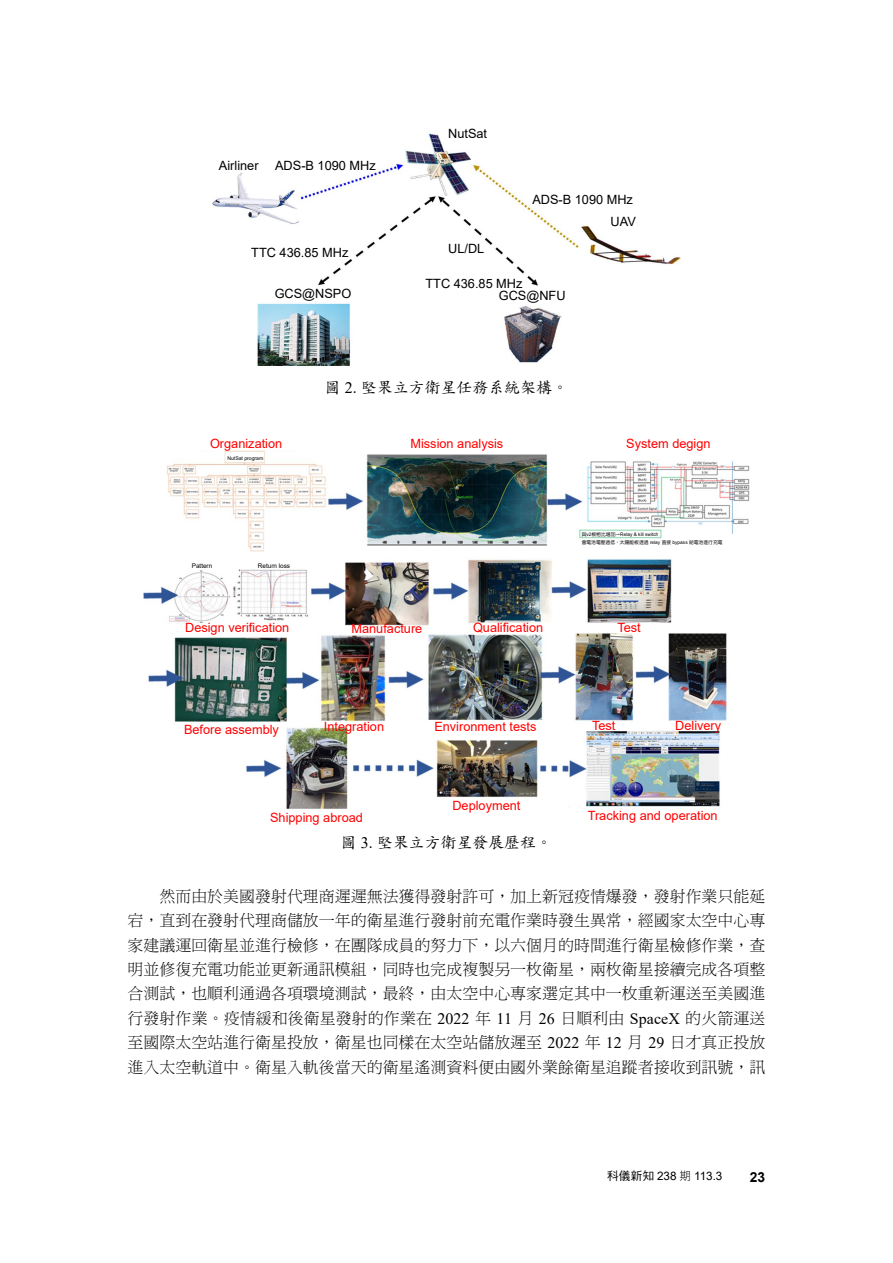
<style>
.page{position:relative;width:893px;height:1263px;background:#fff}
.page>*{position:absolute;margin:0;border:0;box-sizing:border-box;transform-origin:0 0}
.t1{font:15.9px/24.5px "DF Ming Std W3";color:#000;text-align:justify}
.t2{font:15.9px "DF Kai Shu Std W5";color:#000}
.t3{font:700 13.8px "Arial";color:#000}
.t4{font:12.75px "Arial";color:#f00}
.t5{font:12.75px "Arial";color:#000}
.t6{font:11.7px "Arial";color:#000}
.t7{font:6.45px "Arial";color:#000}
.t8{font:5.1px "Arial";color:#000}
.t9{font:4.8px "DF Yuan Std W5";color:#000}
.t10{font:4.8px "Arial";color:#000}
.s1{font-family:"Times New Roman"}
.s2{font-family:"DF Yuan Std W5"}
.s3{font-family:"Arial"}
.s4{font-family:"DF Hei Std W5"}
.s5{font-family:"DF Hei Std W3"}
</style>
<div class="page">
<img style="left:213px;top:133px;width:467px;height:233px">
<img style="left:144px;top:450px;width:605px;height:360px">
<p class="t5" style="left:219px;top:156px;width:41px">Airliner</p>
<p class="t5" style="left:275px;top:156px;width:102px">ADS-B 1090 MHz</p>
<p class="t5" style="left:251px;top:244px;width:99px">TTC 436.85 MHz</p>
<p class="t5" style="left:275px;top:285px;width:78px">GCS@NSPO</p>
<p class="t5" style="left:448px;top:125px;width:40px">NutSat</p>
<p class="t5" style="left:448px;top:240px;width:38px">UL/DL</p>
<p class="t5" style="left:532px;top:190px;width:102px">ADS-B 1090 MHz</p>
<p class="t5" style="left:611px;top:212px;width:27px">UAV</p>
<p class="t5" style="left:425px;top:274px;width:99px">TTC 436.85 MHz</p>
<p class="t5" style="left:499px;top:286px;width:68px">GCS@NFU</p>
<p class="t4" style="left:210px;top:434px;width:74px">Organization</p>
<p class="t8" style="left:227px;top:454px;width:38px">NutSat program</p>
<p class="t7" style="left:192px;top:561px;width:22px">Pattern</p>
<p class="t7" style="left:258px;top:561px;width:34px">Return loss</p>
<p class="t4" style="left:185px;top:618px;width:106px">Design verification</p>
<p class="t4" style="left:184px;top:721px;width:96px">Before assembly</p>
<p class="t2" style="left:325px;top:379px;width:245px">圖 <span class="s1">2.</span> 堅果立方衛星任務系統架構。</p>
<p class="t4" style="left:410px;top:434px;width:94px">Mission analysis</p>
<p class="t4" style="left:626px;top:434px;width:86px">System degign</p>
<p class="t10" style="left:582px;top:531px;width:78px"><span class="s2">與</span>v2<span class="s2">板相比增加→</span>Relay &amp; kill switch</p>
<p class="t9" style="left:582px;top:539px;width:142px">當電池電壓過低，太陽能板透過 <span class="s3">relay</span> 直接 <span class="s3">bypass</span> 給電池進行充電</p>
<p class="t4" style="left:351px;top:620px;width:72px">Manufacture</p>
<p class="t4" style="left:473px;top:618px;width:72px">Qualification</p>
<p class="t4" style="left:617px;top:619px;width:25px">Test</p>
<p class="t4" style="left:324px;top:718px;width:62px">Integration</p>
<p class="t4" style="left:434px;top:718px;width:104px">Environment tests</p>
<p class="t4" style="left:592px;top:716px;width:25px">Test</p>
<p class="t4" style="left:675px;top:716px;width:48px">Delivery</p>
<p class="t4" style="left:270px;top:809px;width:94px">Shipping abroad</p>
<p class="t4" style="left:452px;top:797px;width:70px">Deployment</p>
<p class="t4" style="left:588px;top:806px;width:131px">Tracking and operation</p>
<p class="t2" style="left:341px;top:834px;width:213px">圖 <span class="s1">3.</span> 堅果立方衛星發展歷程。</p>
<p class="t1" style="left:128px;top:883px;width:639px;text-indent:32px">然而由於美國發射代理商遲遲無法獲得發射許可，加上新冠疫情爆發，發射作業只能延宕，直到在發射代理商儲放一年的衛星進行發射前充電作業時發生異常，經國家太空中心專家建議運回衛星並進行檢修，在團隊成員的努力下，以六個月的時間進行衛星檢修作業，查明並修復充電功能並更新通訊模組，同時也完成複製另一枚衛星，兩枚衛星接續完成各項整合測試，也順利通過各項環境測試，最終，由太空中心專家選定其中一枚重新運送至美國進行發射作業。疫情緩和後衛星發射的作業在 <span class="s1">2022</span> 年 <span class="s1">11</span> 月 <span class="s1">26</span> 日順利由 <span class="s1">SpaceX</span> 的火箭運送至國際太空站進行衛星投放，衛星也同樣在太空站儲放遲至 <span class="s1">2022</span> 年 <span class="s1">12</span> 月 <span class="s1">29</span> 日才真正投放進入太空軌道中。衛星入軌後當天的衛星遙測資料便由國外業餘衛星追蹤者接收到訊號，訊</p>
<p class="t6" style="left:607px;top:1168px;width:117px"><span class="s4">科儀新知</span> 238 <span class="s5">期</span> 113.3</p>
<p class="t3" style="left:750px;top:1167px;width:17px">23</p>
</div>
